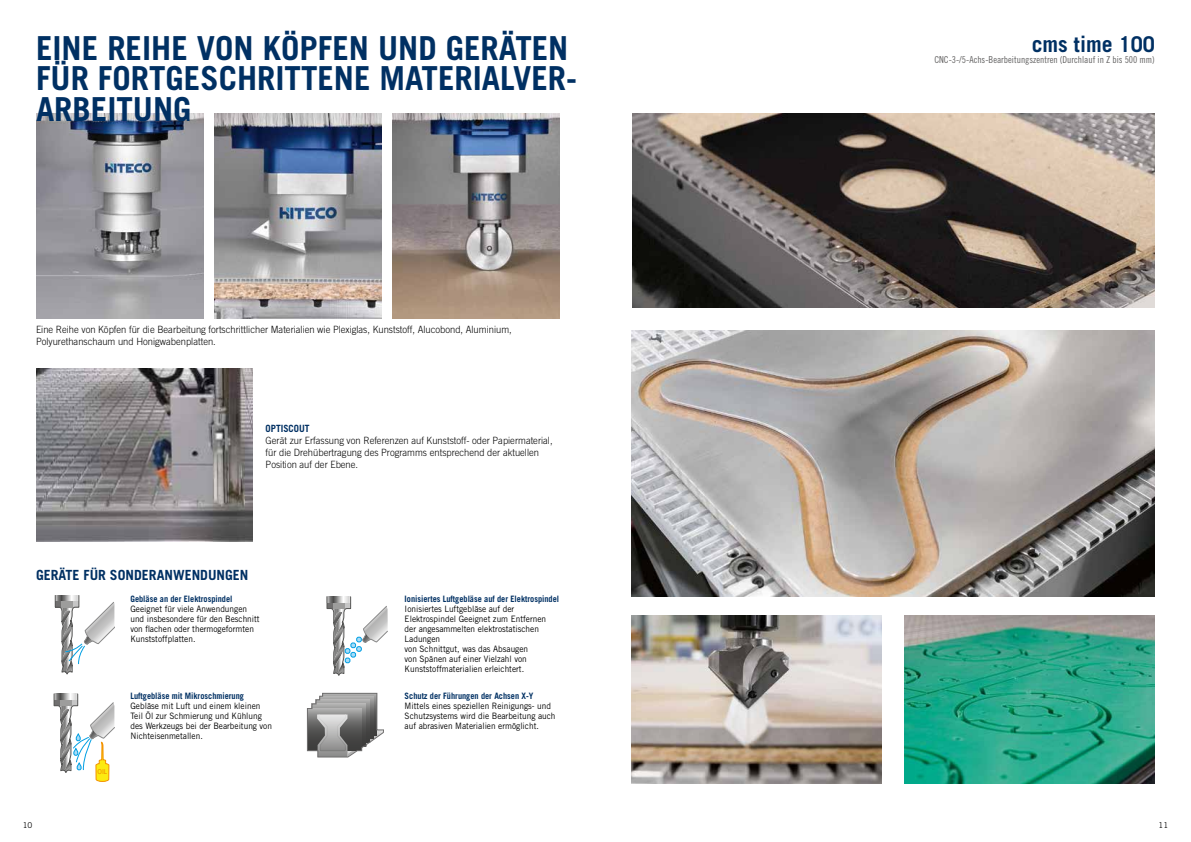
<style>
.page{position:relative;width:1191px;height:842px;background:#fff}
.page>*{position:absolute;margin:0;border:0;box-sizing:border-box;transform-origin:0 0}
.t1{font:700 33.1px/30.4px "Trade Gothic LT Std";color:#003063}
.t2{font:700 21.7px "Trade Gothic LT Std";color:#003063}
.t3{font:700 14px "Trade Gothic LT Std";color:#003063}
.t4{font:300 10px/12px "Trade Gothic LT Std";color:#000;scale:.94 1}
.t5{font:700 10px "Trade Gothic LT Std";color:#003063;scale:.94 1}
.t6{font:9.6px "Trade Gothic LT Std Cn 18";color:#646363}
.t7{font:8.8px/10px "Trade Gothic LT Std";color:#000;scale:.94 1}
.t8{font:700 8.8px "Trade Gothic LT Std";color:#003063;scale:.94 1}
.t9{font:8px "Trade Gothic LT Std";color:#000}
.t10{font:6.7px "Trebuchet MS";color:#f39200}
</style>
<div class="page">
<img style="left:632px;top:113px;width:523px;height:195px">
<img style="left:904px;top:616px;width:251px;height:168px">
<img style="left:631px;top:331px;width:524px;height:266px">
<img style="left:631px;top:616px;width:251px;height:168px">
<img style="left:36px;top:113px;width:167px;height:206px">
<img style="left:392px;top:113px;width:167px;height:206px">
<img style="left:214px;top:113px;width:167px;height:206px">
<svg style="left:55px;top:595px;width:59px;height:79px"></svg>
<svg style="left:326px;top:596px;width:62px;height:80px"></svg>
<svg style="left:53px;top:693px;width:61px;height:89px"></svg>
<svg style="left:307px;top:693px;width:77px;height:65px"></svg>
<img style="left:36px;top:369px;width:216px;height:173px">
<h1 class="t1" style="left:36px;top:32px;width:534px">EINE REIHE VON KÖPFEN UND GERÄTEN</h1>
<h1 class="t1" style="left:36px;top:63px;width:542px">FÜR FORTGESCHRITTENE MATERIALVER-<br>ARBEITUNG</h1>
<p class="t4" style="left:36px;top:324px;width:507px">Eine Reihe von Köpfen für die Bearbeitung fortschrittlicher Materialien wie Plexiglas, Kunststoff, Alucobond, Aluminium,<br>Polyurethanschaum und Honigwabenplatten.</p>
<p class="t5" style="left:266px;top:422px;width:48px">OPTISCOUT</p>
<p class="t4" style="left:266px;top:434px;width:307px">Gerät zur Erfassung von Referenzen auf Kunststoff- oder Papiermaterial, für die Drehübertragung des Programms entsprechend der aktuellen<br>Position auf der Ebene.</p>
<h3 class="t3" style="left:36px;top:566px;width:214px">GERÄTE FÜR SONDERANWENDUNGEN</h3>
<p class="t10" style="left:98px;top:768px;width:11px">OIL</p>
<p class="t8" style="left:130px;top:593px;width:110px">Gebläse an der Elektrospindel</p>
<p class="t7" style="left:130px;top:603px;width:139px">Geeignet für viele Anwendungen und insbesondere für den Beschnitt von flachen oder thermogeformten<br>Kunststoffplatten.</p>
<p class="t8" style="left:130px;top:690px;width:122px">Luftgebläse mit Mikroschmierung</p>
<p class="t7" style="left:130px;top:700px;width:152px">Gebläse mit Luft und einem kleinen<br>Teil Öl zur Schmierung und Kühlung des Werkzeugs bei der Bearbeitung von<br>Nichteisenmetallen.</p>
<p class="t8" style="left:405px;top:593px;width:166px">Ionisiertes Luftgebläse auf der Elektrospindel</p>
<p class="t7" style="left:405px;top:603px;width:152px">Ionisiertes Luftgebläse auf der<br>Elektrospindel Geeignet zum Entfernen der angesammelten elektrostatischen<br>Ladungen<br>von Schnittgut, was das Absaugen<br>von Spänen auf einer Vielzahl von<br>Kunststoffmaterialien erleichtert.</p>
<p class="t8" style="left:405px;top:690px;width:138px">Schutz der Führungen der Achsen X-Y</p>
<p class="t7" style="left:405px;top:700px;width:162px">Mittels eines speziellen Reinigungs- und<br>Schutzsystems wird die Bearbeitung auch auf abrasiven Materialien ermöglicht.</p>
<h2 class="t2" style="left:1031px;top:31px;width:125px">cms time 100</h2>
<p class="t6" style="left:934px;top:54px;width:222px">CNC-3-/5-Achs-Bearbeitungszentren (Durchlauf in Z bis 500 mm)</p>
<p class="t9" style="left:23px;top:820px;width:11px">10</p>
<p class="t9" style="left:1158px;top:820px;width:11px">11</p>
</div>
